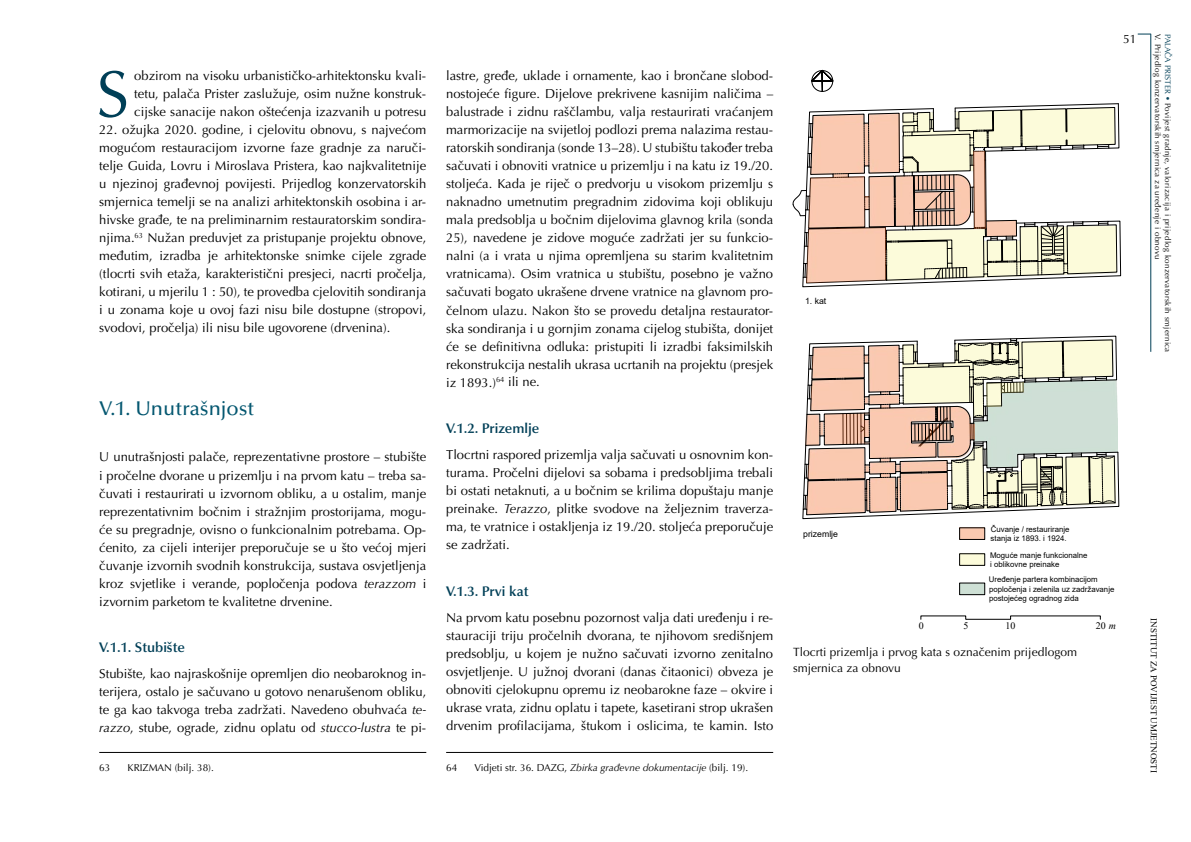
<style>
.page{position:relative;width:1191px;height:842px;background:#fff}
.page>*{position:absolute;margin:0;border:0;box-sizing:border-box;transform-origin:0 0}
.t1{font:65.6px "Optima LT Pro";color:#003f57}
.t2{font:500 20px "Optima LT Pro";color:#045770}
.t3{font:600 14px "Optima LT Pro";color:#003f57}
.t4{font:13px/18px "Optima LT Pro";color:#000;text-align:justify}
.t5{font:12px/16px "Optima LT Pro";color:#000}
.t6{font:10px "Optima LT Pro";color:#000}
.t7{font:9.9px "Times New Roman";color:#000}
.t8{font:9px "Times New Roman";color:#000}
.t9{font:8.7px "Arial";color:#000}
.t10{font:8px/9.8px "Optima LT Pro";letter-spacing:.04em;color:#000}
.t11{font:7.8px/9.4px "Arial";color:#000}
.s1{font-style:italic}
.s2{color:#003f57}
</style>
<div class="page">
<hr style="left:1150px;top:34px;width:1px;height:318px;background:#003f57">
<svg style="left:1137px;top:34px;width:13px;height:1px"></svg>
<hr style="left:99px;top:752px;width:327px;height:1px;background:#000">
<hr style="left:446px;top:752px;width:327px;height:1px;background:#000">
<svg style="left:792px;top:69px;width:330px;height:219px"></svg>
<svg style="left:802px;top:335px;width:318px;height:205px"></svg>
<div style="left:811px;top:70px;width:22px;height:22px;border:1px solid #000;border-radius:50%"></div>
<svg style="left:811px;top:70px;width:22px;height:21px"></svg>
<svg style="left:920px;top:616px;width:180px;height:4px"></svg>
<img style="left:961px;top:530px;width:21px;height:7px">
<div style="left:959px;top:583px;width:25px;height:12px;border:1px solid #000"></div>
<h1 class="t1" style="left:96px;top:53px;width:34px">S</h1>
<p class="t4" style="left:134px;top:67px;width:293px">obzirom na visoku urbanističko-arhitektonsku kvali&shy;tetu, palača Prister zaslužuje, osim nužne konstruk&shy;cijske sanacije nakon oštećenja izazvanih u potresu</p>
<p class="t4" style="left:99px;top:121px;width:328px">22. ožujka 2020. godine, i cjelovitu obnovu, s najvećom mogućom restauracijom izvorne faze gradnje za naruči&shy;telje Guida, Lovru i Miroslava Pristera, kao najkvalitetnije u njezinoj građevnoj povijesti. Prijedlog konzervatorskih smjernica temelji se na analizi arhitektonskih osobina i ar&shy;hivske građe, te na preliminarnim restauratorskim sondira&shy;njima.<sup>63</sup> Nužan preduvjet za pristupanje projektu obnove, međutim, izradba je arhitektonske snimke cijele zgrade (tlocrti svih etaža, karakteristični presjeci, nacrti pročelja, kotirani, u mjerilu 1 : 50), te provedba cjelovitih sondiranja i u zonama koje u ovoj fazi nisu bile dostupne (stropovi, svodovi, pročelja) ili nisu bile ugovorene (drvenina).</p>
<h2 class="t2" style="left:99px;top:396px;width:157px">V.1. Unutrašnjost</h2>
<p class="t4" style="left:99px;top:448px;width:328px">U unutrašnjosti palače, reprezentativne prostore – stubište i pročelne dvorane u prizemlju i na prvom katu – treba sa&shy;čuvati i restaurirati u izvornom obliku, a u ostalim, manje reprezentativnim bočnim i stražnjim prostorijama, mogu&shy;će su pregradnje, ovisno o funkcionalnim potrebama. Op&shy;ćenito, za cijeli interijer preporučuje se u što većoj mjeri čuvanje izvornih svodnih konstrukcija, sustava osvjetljenja kroz svjetlike i verande, popločenja podova <span class="s1">terazzom</span> i izvornim parketom te kvalitetne drvenine.</p>
<p class="t3" style="left:99px;top:638px;width:87px">V.1.1. Stubište</p>
<p class="t4" style="left:99px;top:665px;width:328px">Stubište, kao najraskošnije opremljen dio neobaroknog in&shy;terijera, ostalo je sačuvano u gotovo nenarušenom obliku, te ga kao takvoga treba zadržati. Navedeno obuhvaća <span class="s1">te&shy;razzo</span>, stube, ograde, zidnu oplatu od <span class="s1">stucco-lustra</span> te pi-</p>
<p class="t6" style="left:99px;top:761px;width:13px">63</p>
<p class="t6" style="left:128px;top:761px;width:88px">KRIZMAN (bilj. 38).</p>
<p class="t4" style="left:446px;top:67px;width:328px">lastre, gređe, uklade i ornamente, kao i brončane slobod&shy;nostojeće figure. Dijelove prekrivene kasnijim naličima – balustrade i zidnu raščlambu, valja restaurirati vraćanjem marmorizacije na svijetloj podlozi prema nalazima restau&shy;ratorskih sondiranja (sonde 13–28). U stubištu također treba sačuvati i obnoviti vratnice u prizemlju i na katu iz 19./20. stoljeća. Kada je riječ o predvorju u visokom prizemlju s naknadno umetnutim pregradnim zidovima koji oblikuju mala predsoblja u bočnim dijelovima glavnog krila (sonda 25), navedene je zidove moguće zadržati jer su funkcio&shy;nalni (a i vrata u njima opremljena su starim kvalitetnim vratnicama). Osim vratnica u stubištu, posebno je važno sačuvati bogato ukrašene drvene vratnice na glavnom pro&shy;čelnom ulazu. Nakon što se provedu detaljna restaurator&shy;ska sondiranja i u gornjim zonama cijelog stubišta, donijet će se definitivna odluka: pristupiti li izradbi faksimilskih rekonstrukcija nestalih ukrasa ucrtanih na projektu (presjek iz 1893.)<sup>64</sup> ili ne.</p>
<p class="t3" style="left:446px;top:419px;width:95px">V.1.2. Prizemlje</p>
<p class="t4" style="left:446px;top:446px;width:328px">Tlocrtni raspored prizemlja valja sačuvati u osnovnim kon&shy;turama. Pročelni dijelovi sa sobama i predsobljima trebali bi ostati netaknuti, a u bočnim se krilima dopuštaju manje preinake. <span class="s1">Terazzo</span>, plitke svodove na željeznim traverza&shy;ma, te vratnice i ostakljenja iz 19./20. stoljeća preporučuje se zadržati.</p>
<p class="t3" style="left:446px;top:582px;width:84px">V.1.3. Prvi kat</p>
<p class="t4" style="left:446px;top:609px;width:328px">Na prvom katu posebnu pozornost valja dati uređenju i re&shy;stauraciji triju pročelnih dvorana, te njihovom središnjem predsoblju, u kojem je nužno sačuvati izvorno zenitalno osvjetljenje. U južnoj dvorani (danas čitaonici) obveza je obnoviti cjelokupnu opremu iz neobarokne faze – okvire i ukrase vrata, zidnu oplatu i tapete, kasetirani strop ukrašen drvenim profilacijama, štukom i oslicima, te kamin. Isto</p>
<p class="t6" style="left:446px;top:761px;width:13px">64</p>
<p class="t6" style="left:474px;top:761px;width:275px">Vidjeti str. 36. DAZG, <span class="s1">Zbirka građevne dokumentacije</span> (bilj. 19).</p>
<p class="t9" style="left:805px;top:295px;width:23px">1. kat</p>
<p class="t5" style="left:1123px;top:31px;width:15px">51</p>
<p class="t10" style="left:1172px;top:34px;width:320px;rotate:90deg"><span class="s2">PALAČA PRISTER •</span> Povijest gradnje, valorizacija i prijedlog konzervatorskih smjernica<br>V. Prijedlog konzervatorskih smjernica za uređenje i obnovu</p>
<p class="t9" style="left:803px;top:528px;width:36px">prizemlje</p>
<p class="t11" style="left:990px;top:524px;width:80px">Čuvanje / restauriranje stanja iz 1893. i 1924.</p>
<p class="t11" style="left:990px;top:550px;width:99px">Moguće manje funkcionalne i oblikovne preinake</p>
<p class="t11" style="left:989px;top:575px;width:127px">Uređenje partera kombinacijom popločenja i zelenila uz zadržavanje postojećeg ogradnog zida</p>
<p class="t7" style="left:918px;top:619px;width:6px">0</p>
<p class="t7" style="left:963px;top:619px;width:6px">5</p>
<p class="t7" style="left:1005px;top:619px;width:11px">10</p>
<p class="t7" style="left:1095px;top:619px;width:22px">20 <span class="s1">m</span></p>
<p class="t5" style="left:793px;top:644px;width:285px">Tlocrti prizemlja i prvog kata s označenim prijedlogom smjernica za obnovu</p>
<p class="t8" style="left:1160px;top:618px;width:156px;rotate:90deg">INSTITUT ZA POVIJEST UMJETNOSTI</p>
</div>
